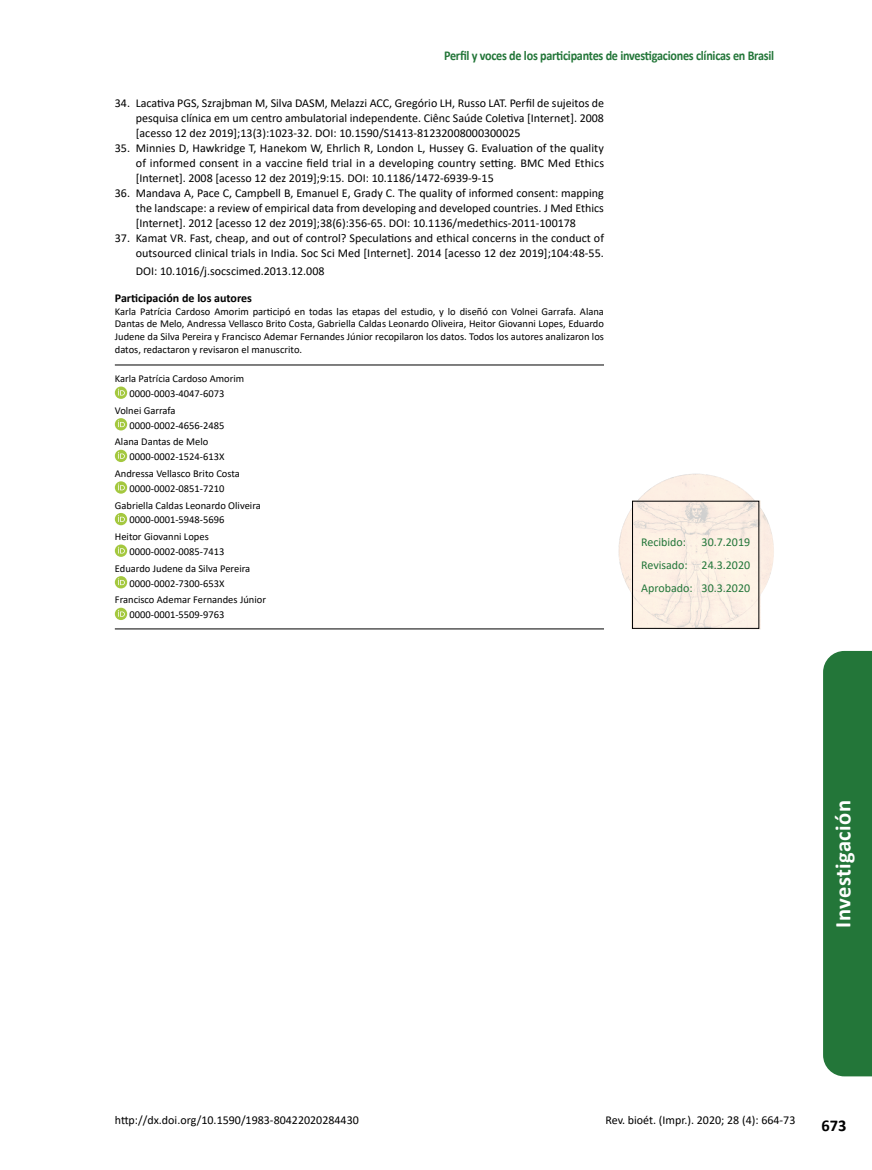
<style>
.page{position:relative;width:872px;height:1170px;background:#fff}
.page>*{position:absolute;margin:0;border:0;box-sizing:border-box;transform-origin:0 0}
.t1{font:700 22.5px "Calibri";letter-spacing:.02em;color:#fff}
.t2{font:700 16.5px "Calibri";color:#000}
.t3{font:700 13.5px "Calibri";letter-spacing:-.02em;color:#237639;scale:.9 1}
.t4{font:12px/15px "Calibri";color:#000;text-align:justify}
.t5{font:12px/23px "Calibri";color:#237639;text-align:justify}
.t6{font:700 12px "Calibri";color:#000}
.t7{font:10.5px/14.7px "Calibri";color:#000}
</style>
<div class="page">
<hr style="left:115px;top:365px;width:489px;height:1px;background:#000">
<hr style="left:115px;top:628px;width:489px;height:1px;background:#000">
<svg style="left:115px;top:386px;width:12px;height:13px"></svg>
<svg style="left:118px;top:389px;width:7px;height:6px"></svg>
<svg style="left:115px;top:418px;width:12px;height:12px"></svg>
<svg style="left:118px;top:420px;width:7px;height:7px"></svg>
<svg style="left:115px;top:449px;width:12px;height:13px"></svg>
<svg style="left:118px;top:452px;width:7px;height:6px"></svg>
<svg style="left:115px;top:481px;width:12px;height:12px"></svg>
<svg style="left:118px;top:483px;width:7px;height:7px"></svg>
<div style="left:115px;top:513px;width:12px;height:12px;background:#a4c83f;border-radius:50%"></div>
<svg style="left:118px;top:515px;width:7px;height:7px"></svg>
<svg style="left:115px;top:544px;width:12px;height:13px"></svg>
<svg style="left:118px;top:546px;width:7px;height:7px"></svg>
<svg style="left:115px;top:576px;width:12px;height:12px"></svg>
<svg style="left:118px;top:578px;width:7px;height:7px"></svg>
<svg style="left:115px;top:607px;width:12px;height:13px"></svg>
<svg style="left:118px;top:610px;width:7px;height:6px"></svg>
<img style="left:618px;top:473px;width:156px;height:156px">
<div style="left:823px;top:651px;width:49px;height:425px;background:#237639"></div>
<p class="t3" style="left:444px;top:46px;width:368px">Perfil y voces de los participantes de investigaciones clínicas en Brasil</p>
<p class="t4" style="left:136px;top:95px;width:470px;text-indent:-21px">34. Lacativa PGS, Szrajbman M, Silva DASM, Melazzi ACC, Gregório LH, Russo LAT. Perfil de sujeitos de pesquisa clínica em um centro ambulatorial independente. Ciênc Saúde Coletiva [Internet]. 2008 [acesso 12 dez 2019];13(3):1023-32. DOI: 10.1590/S1413-81232008000300025</p>
<p class="t4" style="left:136px;top:140px;width:470px;text-indent:-21px">35. Minnies D, Hawkridge T, Hanekom W, Ehrlich R, London L, Hussey G. Evaluation of the quality of informed consent in a vaccine field trial in a developing country setting. BMC Med Ethics [Internet]. 2008 [acesso 12 dez 2019];9:15. DOI: 10.1186/1472-6939-9-15</p>
<p class="t4" style="left:136px;top:185px;width:469px;text-indent:-21px">36. Mandava A, Pace C, Campbell B, Emanuel E, Grady C. The quality of informed consent: mapping the landscape: a review of empirical data from developing and developed countries. J Med Ethics [Internet]. 2012 [acesso 12 dez 2019];38(6):356-65. DOI: 10.1136/medethics-2011-100178</p>
<p class="t4" style="left:115px;top:230px;width:490px;text-align:right">37. Kamat VR. Fast, cheap, and out of control? Speculations and ethical concerns in the conduct of outsourced clinical trials in India. Soc Sci Med [Internet]. 2014 [acesso 12 dez 2019];104:48-55.</p>
<p class="t4" style="left:136px;top:263px;width:190px">DOI: 10.1016/j.socscimed.2013.12.008</p>
<p class="t6" style="left:115px;top:289px;width:139px">Participación de los autores</p>
<p class="t7" style="left:115px;top:305px;width:490px;line-height:12.6px;text-align:justify">Karla Patrícia Cardoso Amorim participó en todas las etapas del estudio, y lo diseñó con Volnei Garrafa. Alana Dantas de Melo, Andressa Vellasco Brito Costa, Gabriella Caldas Leonardo Oliveira, Heitor Giovanni Lopes, Eduardo Judene da Silva Pereira y Francisco Ademar Fernandes Júnior recopilaron los datos. Todos los autores analizaron los datos, redactaron y revisaron el manuscrito.</p>
<p class="t7" style="left:115px;top:371px;width:131px;text-align:center">Karla Patrícia Cardoso Amorim<br>0000-0003-4047-6073</p>
<p class="t7" style="left:130px;top:402px;width:96px;text-indent:-15px">Volnei Garrafa<br>0000-0002-4656-2485</p>
<p class="t7" style="left:130px;top:434px;width:96px;text-indent:-15px">Alana Dantas de Melo<br>0000-0002-1524-613X</p>
<p class="t7" style="left:115px;top:466px;width:127px;text-align:center">Andressa Vellasco Brito Costa<br>0000-0002-0851-7210</p>
<p class="t7" style="left:130px;top:497px;width:133px;text-indent:-15px">Gabriella Caldas Leonardo Oliveira<br>0000-0001-5948-5696</p>
<p class="t7" style="left:130px;top:529px;width:96px;text-indent:-15px">Heitor Giovanni Lopes<br>0000-0002-0085-7413</p>
<p class="t7" style="left:130px;top:560px;width:122px;text-indent:-15px">Eduardo Judene da Silva Pereira<br>0000-0002-7300-653X</p>
<p class="t7" style="left:130px;top:592px;width:138px;text-indent:-15px">Francisco Ademar Fernandes Júnior<br>0000-0001-5509-9763</p>
<p class="t5" style="left:641px;top:530px;width:46px">Recibido:</p>
<p class="t5" style="left:641px;top:530px;width:111px;text-indent:60px">30.7.2019<br>Revisado: 24.3.2020<br>Aprobado: 30.3.2020</p>
<h1 class="t1" style="left:827px;top:927px;width:129px;rotate:-90deg">Investigación</h1>
<p class="t4" style="left:115px;top:1112px;width:245px">http://dx.doi.org/10.1590/1983-80422020284430</p>
<p class="t4" style="left:605px;top:1112px;width:191px">Rev. bioét. (Impr.). 2020; 28 (4): 664-73</p>
<h2 class="t2" style="left:821px;top:1113px;width:27px">673</h2>
</div>
